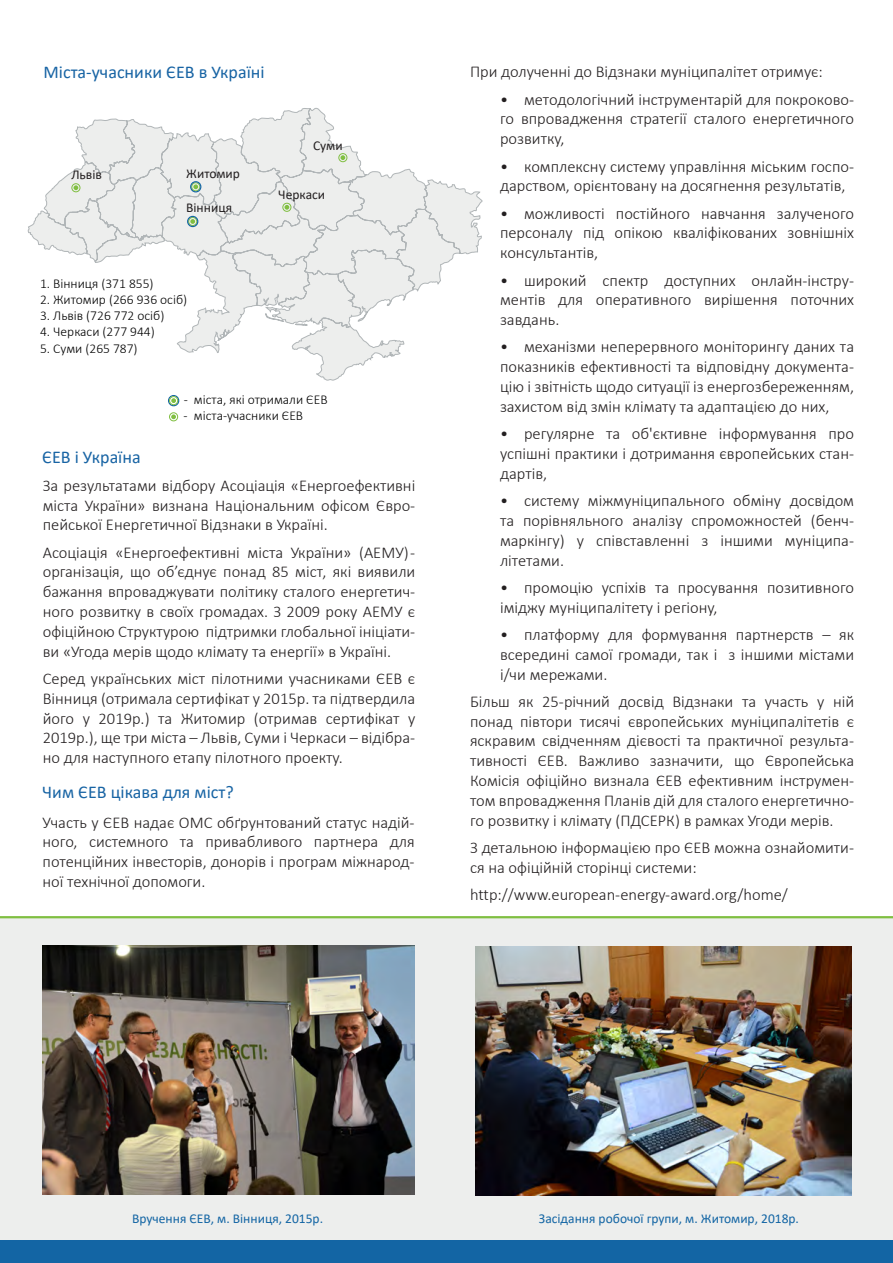
<style>
.page{position:relative;width:893px;height:1263px;background:#fff}
.page>*{position:absolute;margin:0;border:0;box-sizing:border-box;transform-origin:0 0}
.t1{font:18px "Calibri";color:#1864a4}
.t2{font:300 16.5px/19.8px "Calibri";color:#231f20;text-align:justify}
.t3{font:300 13.5px "Calibri";color:#000001}
.t4{font:13.5px "Calibri";color:#1365a4}
.t5{font:13.5px "Calibri";color:#231f20}
</style>
<div class="page">
<div style="left:0;top:918px;width:893px;height:322px;background:#edeeed"></div>
<img style="left:42px;top:946px;width:373px;height:248px">
<div style="left:1px;top:1240px;width:892px;height:23px;background:#1365a4"></div>
<hr style="left:0;top:916px;width:893px;height:2px;background:#80bf41">
<svg style="left:27px;top:107px;width:456px;height:274px"></svg>
<svg style="left:190px;top:219px;width:5px;height:5px"></svg>
<svg style="left:193px;top:184px;width:5px;height:5px"></svg>
<svg style="left:74px;top:185px;width:4px;height:5px"></svg>
<svg style="left:340px;top:155px;width:5px;height:5px"></svg>
<svg style="left:284px;top:205px;width:5px;height:5px"></svg>
<div style="left:188px;top:217px;width:9px;height:9px;border:1px solid #80bf41;border-radius:50%"></div>
<div style="left:191px;top:182px;width:9px;height:9px;border:1px solid #80bf41;border-radius:50%"></div>
<div style="left:71px;top:183px;width:9px;height:9px;border:1px solid #80bf41;border-radius:50%"></div>
<div style="left:282px;top:203px;width:9px;height:9px;border:1px solid #80bf41;border-radius:50%"></div>
<div style="left:338px;top:153px;width:9px;height:9px;border:1px solid #80bf41;border-radius:50%"></div>
<div style="left:187px;top:216px;width:11px;height:11px;border:1px solid #1365a4;border-radius:50%"></div>
<div style="left:190px;top:181px;width:11px;height:11px;border:1px solid #1365a4;border-radius:50%"></div>
<img style="left:475px;top:947px;width:376px;height:249px">
<svg style="left:171px;top:414px;width:5px;height:5px"></svg>
<div style="left:169px;top:412px;width:9px;height:9px;border:1px solid #80bf41;border-radius:50%"></div>
<div style="left:168px;top:395px;width:11px;height:11px;border:1px solid #1365a4;border-radius:50%"></div>
<svg style="left:171px;top:398px;width:5px;height:5px"></svg>
<div style="left:169px;top:396px;width:9px;height:9px;border:1px solid #80bf41;border-radius:50%"></div>
<p class="t1" style="left:44px;top:59px;width:223px">Міста-учасники ЄЕВ в Україні</p>
<p class="t5" style="left:71px;top:165px;width:32px">Львів</p>
<p class="t5" style="left:186px;top:164px;width:55px">Житомир</p>
<p class="t5" style="left:186px;top:199px;width:47px">Вінниця</p>
<p class="t5" style="left:313px;top:137px;width:31px">Суми</p>
<p class="t5" style="left:278px;top:185px;width:48px">Черкаси</p>
<p class="t3" style="left:40px;top:275px;width:115px">1. Вінниця (371 855)</p>
<p class="t3" style="left:40px;top:291px;width:149px">2. Житомир (266 936 осіб)</p>
<p class="t3" style="left:40px;top:307px;width:126px">3. Львів (726 772 осіб)</p>
<p class="t3" style="left:40px;top:324px;width:116px">4. Черкаси (277 944)</p>
<p class="t3" style="left:40px;top:340px;width:99px">5. Суми (265 787)</p>
<p class="t3" style="left:184px;top:391px;width:145px">- міста, які отримали ЄЕВ</p>
<p class="t1" style="left:42px;top:445px;width:100px">ЄЕВ і Україна</p>
<p class="t3" style="left:184px;top:407px;width:121px">- міста-учасники ЄЕВ</p>
<p class="t2" style="left:43px;top:475px;width:374px">За результатами відбору Асоціація «Енергоефективні міста України» визнана Національним офісом Євро&shy;пейської Енергетичної Відзнаки в Україні.</p>
<p class="t2" style="left:43px;top:542px;width:374px">Асоціація «Енергоефективні міста України» (АЕМУ) - організація, що об’єднує понад 85 міст, які виявили бажання впроваджувати політику сталого енергетич&shy;ного розвитку в своїх громадах. З 2009 року АЕМУ є офіційною Структурою підтримки глобальної ініціати&shy;ви «Угода мерів щодо клімату та енергії» в Україні.</p>
<p class="t2" style="left:43px;top:668px;width:374px">Серед українських міст пілотними учасниками ЄЕВ є Вінниця (отримала сертифікат у 2015р. та підтвердила його у 2019р.) та Житомир (отримав сертифікат у 2019р.), ще три міста – Львів, Суми і Черкаси – відібра&shy;но для наступного етапу пілотного проекту.</p>
<p class="t1" style="left:42px;top:779px;width:193px">Чим ЄЕВ цікава для міст?</p>
<p class="t2" style="left:43px;top:812px;width:374px">Участь у ЄЕВ надає ОМС обґрунтований статус надій&shy;ного, системного та привабливого партнера для потенційних інвесторів, донорів і програм міжнарод&shy;ної технічної допомоги.</p>
<p class="t2" style="left:470px;top:62px;width:354px">При долученні до Відзнаки муніципалітет отримує:</p>
<p class="t2" style="left:500px;top:89px;width:356px">• методологічний інструментарій для покроково&shy;го впровадження стратегії сталого енергетичного розвитку,</p>
<p class="t2" style="left:500px;top:156px;width:356px">• комплексну систему управління міським госпо&shy;дарством, орієнтовану на досягнення результатів,</p>
<p class="t2" style="left:500px;top:203px;width:356px">• можливості постійного навчання залученого персоналу під опікою кваліфікованих зовнішніх консультантів,</p>
<p class="t2" style="left:500px;top:270px;width:356px">• широкий спектр доступних онлайн-інстру&shy;ментів для оперативного вирішення поточних завдань.</p>
<p class="t2" style="left:500px;top:337px;width:356px">• механізми неперервного моніторингу даних та показників ефективності та відповідну документа&shy;цію і звітність щодо ситуації із енергозбереженням, захистом від змін клімату та адаптацією до них,</p>
<p class="t2" style="left:500px;top:424px;width:356px">• регулярне та об'єктивне інформування про успішні практики і дотримання європейських стан&shy;дартів,</p>
<p class="t2" style="left:500px;top:491px;width:356px">• систему міжмуніципального обміну досвідом та порівняльного аналізу спроможностей (бенч&shy;маркінгу) у співставленні з іншими муніципа&shy;літетами.</p>
<p class="t2" style="left:500px;top:577px;width:356px">• промоцію успіхів та просування позитивного іміджу муніципалітету і регіону,</p>
<p class="t2" style="left:500px;top:624px;width:356px">• платформу для формування партнерств – як всередині самої громади, так і з іншими містами і/чи мережами.</p>
<p class="t2" style="left:470px;top:691px;width:386px">Більш як 25-річний досвід Відзнаки та участь у ній понад півтори тисячі європейських муніципалітетів є яскравим свідченням дієвості та практичної результа&shy;тивності ЄЕВ. Важливо зазначити, що Європейська Комісія офіційно визнала ЄЕВ ефективним інструмен&shy;том впровадження Планів дій для сталого енергетично&shy;го розвитку і клімату (ПДСЕРК) в рамках Угоди мерів.</p>
<p class="t2" style="left:470px;top:837px;width:386px">З детальною інформацією про ЄЕВ можна ознайомити&shy;ся на офіційній сторінці системи:</p>
<p class="t2" style="left:470px;top:884px;width:319px">http://www.european-energy-award.org/home/</p>
<p class="t4" style="left:132px;top:1209px;width:193px">Вручення ЄЕВ, м. Вінниця, 2015р.</p>
<p class="t4" style="left:539px;top:1209px;width:262px">Засідання робочої групи, м. Житомир, 2018р.</p>
</div>
